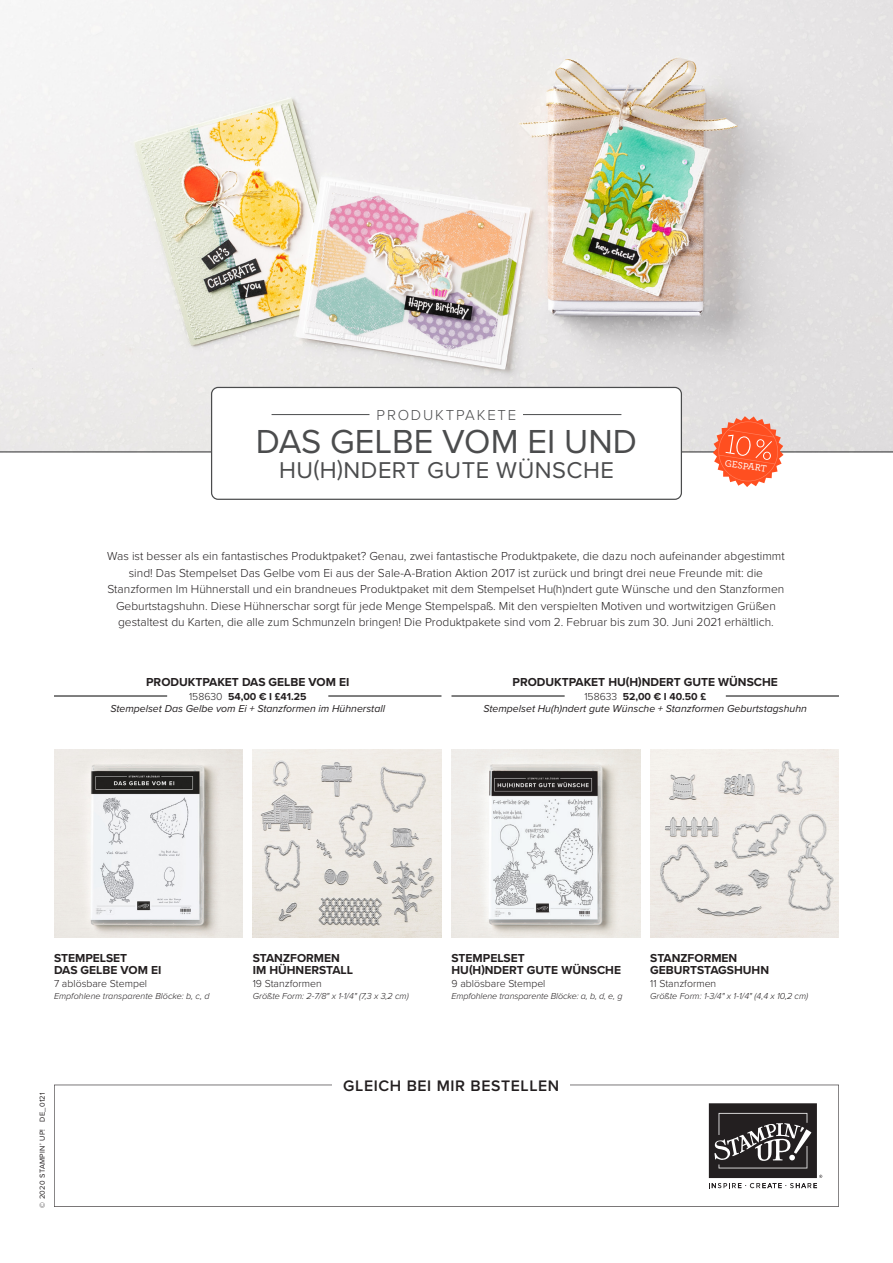
<style>
.page{position:relative;width:893px;height:1263px;background:#fff}
.page>*{position:absolute;margin:0;border:0;box-sizing:border-box;transform-origin:0 0}
.t1{font:34.5px "Proxima Nova";color:#4b4c4d}
.t2{font:23.7px "Proxima Nova";letter-spacing:.02em;color:#4b4c4d}
.t3{font:600 15.75px "Proxima Nova";letter-spacing:.04em;color:#231f20}
.t4{font:300 15px "Proxima Nova";letter-spacing:.12em;color:#4b4c4d}
.BODY{font:300 12px/16.5px "Proxima Nova";color:#231f20;text-align:center}
.STAMP_NAME{font:700 12px/11.4px "Proxima Nova";color:#231f20}
.BUNDLE_NAME{font:700 12px "Proxima Nova";color:#231f20}
.ITEM____PRICE{font:italic 10.5px "Proxima Nova";color:#231f20}
.DESCRIPTIOIN{font:300 10.5px "Proxima Nova";color:#231f20}
.ITEM____PRICE-2{font:700 10.5px "Proxima Nova";color:#231f20}
.t5{font:500 9.75px "Archer";color:#fff}
.SUGGESTED_BLOCKS{font:italic 300 9px "Proxima Nova";color:#231f20}
.t6{font:7.5px "Proxima Nova";letter-spacing:.04em;color:#231f20}
.s1{font-weight:300}
</style>
<div class="page">
<img style="left:0;top:0;width:893px;height:451px">
<hr style="left:0;top:451px;width:893px;height:1px;background:#4b4c4d">
<div style="left:212px;top:387px;width:469px;height:112px;background:#fff;border-radius:7px"></div>
<div style="left:211px;top:387px;width:471px;height:113px;border:1px solid #4b4c4d;border-radius:7px"></div>
<svg style="left:54px;top:1085px;width:785px;height:122px"></svg>
<svg style="left:709px;top:1103px;width:113px;height:85px"></svg>
<div style="left:332px;top:1079px;width:238px;height:12px;background:#fff"></div>
<hr style="left:272px;top:414px;width:97px;height:1px;background:#4b4c4d">
<hr style="left:523px;top:414px;width:98px;height:1px;background:#4b4c4d">
<svg style="left:713px;top:416px;width:70px;height:71px;background:#fa8465"></svg>
<hr style="left:54px;top:696px;width:113px;height:1px;background:#000">
<hr style="left:328px;top:696px;width:113px;height:1px;background:#000">
<hr style="left:451px;top:696px;width:114px;height:1px;background:#000">
<hr style="left:726px;top:696px;width:113px;height:1px;background:#000">
<img style="left:54px;top:749px;width:189px;height:189px">
<img style="left:650px;top:749px;width:189px;height:189px">
<img style="left:253px;top:749px;width:188px;height:189px">
<img style="left:451px;top:749px;width:189px;height:189px">
<p class="t4" style="left:377px;top:404px;width:141px">PRODUKTPAKETE</p>
<p class="t1" style="left:256px;top:416px;width:382px">DAS GELBE VOM EI UND</p>
<p class="t2" style="left:279px;top:452px;width:336px">HU(H)NDERT GUTE WÜNSCHE</p>
<p class="t5" style="left:726px;top:456px;width:44px;rotate:9deg">GESPART</p>
<p class="BODY" style="left:107px;top:547px;width:679px">Was ist besser als ein fantastisches Produktpaket? Genau, zwei fantastische Produktpakete, die dazu noch aufeinander abgestimmt sind! Das Stempelset Das Gelbe vom Ei aus der Sale-A-Bration Aktion 2017 ist zurück und bringt drei neue Freunde mit: die Stanzformen Im Hühnerstall und ein brandneues Produktpaket mit dem Stempelset Hu(h)ndert gute Wünsche und den Stanzformen Geburtstagshuhn. Diese Hühnerschar sorgt für jede Menge Stempelspaß. Mit den verspielten Motiven und wortwitzigen Grüßen gestaltest du Karten, die alle zum Schmunzeln bringen! Die Produktpakete sind vom 2. Februar bis zum 30. Juni 2021 erhältlich.</p>
<p class="BUNDLE_NAME" style="left:146px;top:673px;width:205px">PRODUKTPAKET DAS GELBE VOM EI</p>
<p class="ITEM____PRICE-2" style="left:189px;top:689px;width:119px"><span class="s1">158630</span> 54,00 € I £41.25</p>
<p class="ITEM____PRICE" style="left:110px;top:701px;width:276px">Stempelset Das Gelbe vom Ei + Stanzformen im Hühnerstall</p>
<p class="BUNDLE_NAME" style="left:512px;top:673px;width:267px">PRODUKTPAKET HU(H)NDERT GUTE WÜNSCHE</p>
<p class="ITEM____PRICE-2" style="left:584px;top:689px;width:123px"><span class="s1">158633</span> 52,00 € I 40.50 £</p>
<p class="ITEM____PRICE" style="left:483px;top:701px;width:325px">Stempelset Hu(h)ndert gute Wünsche + Stanzformen Geburtstagshuhn</p>
<p class="STAMP_NAME" style="left:54px;top:952px;width:75px">STEMPELSET</p>
<p class="STAMP_NAME" style="left:54px;top:964px;width:109px">DAS GELBE VOM EI</p>
<p class="DESCRIPTIOIN" style="left:54px;top:976px;width:95px">7 ablösbare Stempel</p>
<p class="SUGGESTED_BLOCKS" style="left:54px;top:989px;width:157px">Empfohlene transparente Blöcke: b, c, d</p>
<p class="t6" style="left:37px;top:1208px;width:117px;rotate:-90deg">© 2020 STAMPIN’ UP! DE_0121</p>
<p class="STAMP_NAME" style="left:253px;top:952px;width:89px">STANZFORMEN</p>
<p class="STAMP_NAME" style="left:253px;top:964px;width:102px">IM HÜHNERSTALL</p>
<p class="DESCRIPTIOIN" style="left:253px;top:976px;width:70px">19 Stanzformen</p>
<p class="SUGGESTED_BLOCKS" style="left:253px;top:989px;width:158px">Größte Form: 2-7/8" x 1-1/4" (7,3 x 3,2 cm)</p>
<p class="STAMP_NAME" style="left:451px;top:952px;width:75px">STEMPELSET</p>
<p class="STAMP_NAME" style="left:451px;top:964px;width:171px">HU(H)NDERT GUTE WÜNSCHE</p>
<p class="DESCRIPTIOIN" style="left:451px;top:976px;width:96px">9 ablösbare Stempel</p>
<p class="SUGGESTED_BLOCKS" style="left:451px;top:989px;width:172px">Empfohlene transparente Blöcke: a, b, d, e, g</p>
<p class="STAMP_NAME" style="left:650px;top:952px;width:120px">STANZFORMEN<br>GEBURTSTAGSHUHN</p>
<p class="DESCRIPTIOIN" style="left:650px;top:976px;width:68px">11 Stanzformen</p>
<p class="SUGGESTED_BLOCKS" style="left:650px;top:989px;width:159px">Größte Form: 1-3/4" x 1-1/4" (4,4 x 10,2 cm)</p>
<p class="t3" style="left:343px;top:1074px;width:218px">GLEICH BEI MIR BESTELLEN</p>
</div>
